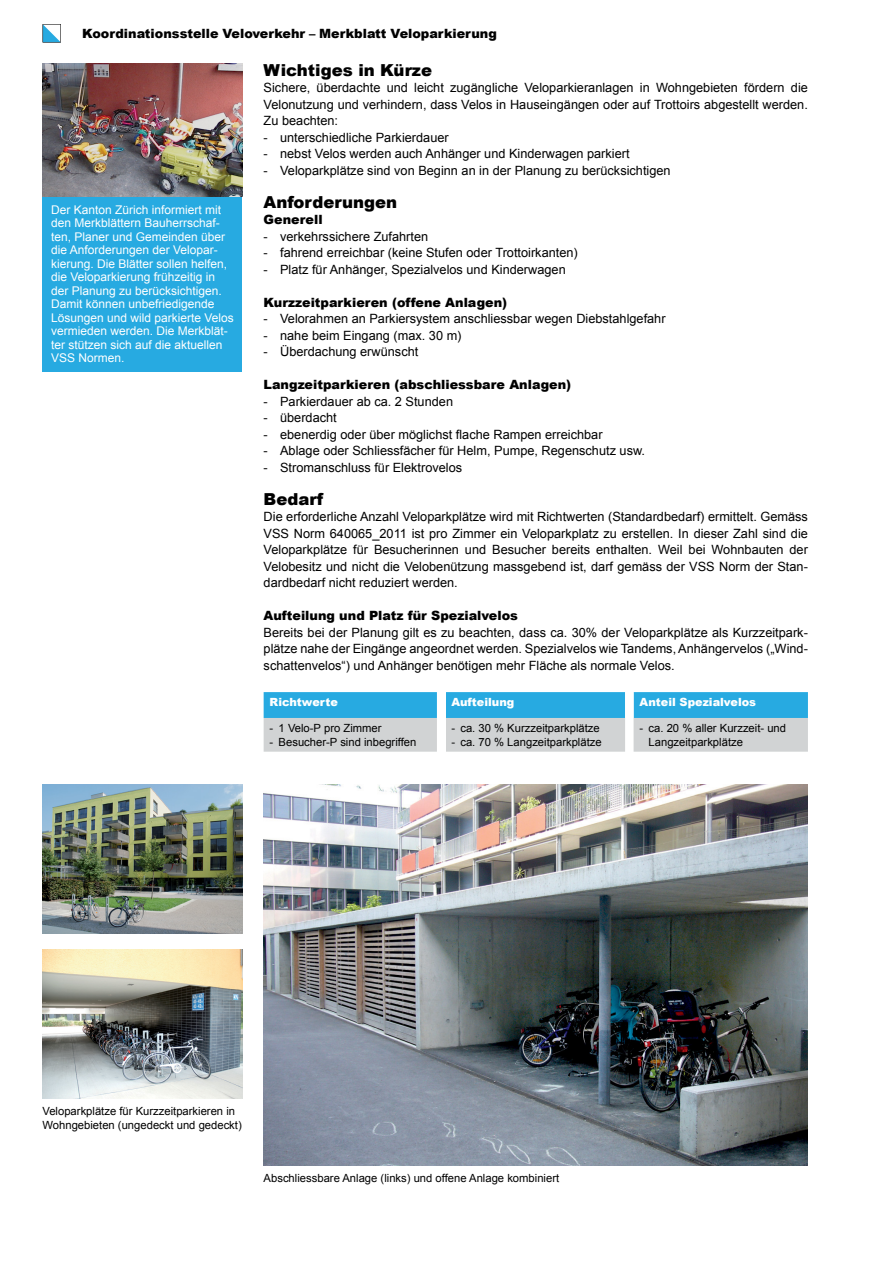
<style>
.page{position:relative;width:893px;height:1263px;background:#fff}
.page>*{position:absolute;margin:0;border:0;box-sizing:border-box;transform-origin:0 0}
.t1{font:900 16.5px "Arial";color:#000}
.t2{font:12.75px/16.5px "Arial";color:#000;text-align:justify}
.t3{font:900 12.75px "Arial";color:#000}
.t4{font:12px/13.5px "Arial";color:#fff}
.t5{font:11.25px/13.5px "Arial";color:#000}
.t6{font:900 11.25px "Arial";color:#fff}
</style>
<div class="page">
<svg style="left:264px;top:692px;width:544px;height:60px;background:#8ac2da"></svg>
<div style="left:437px;top:718px;width:8px;height:34px;background:#fff"></div>
<div style="left:43px;top:197px;width:199px;height:175px;background:#27aae1"></div>
<img style="left:43px;top:64px;width:199px;height:133px">
<img style="left:264px;top:784px;width:544px;height:381px">
<img style="left:43px;top:950px;width:199px;height:149px">
<img style="left:43px;top:784px;width:199px;height:149px">
<svg style="left:43px;top:24px;width:18px;height:19px"></svg>
<p class="t3" style="left:82px;top:24px;width:416px">Koordinationsstelle Veloverkehr – Merkblatt Veloparkierung</p>
<p class="t4" style="left:51px;top:203px;width:184px">Der Kanton Zürich informiert mit den Merkblättern Bauherrschaf&shy;ten, Planer und Gemeinden über die Anforderungen der Velopar&shy;kierung. Die Blätter sollen helfen, die Veloparkierung frühzeitig in der Planung zu berücksichtigen.<br>Damit können unbefriedigende<br>Lösungen und wild parkierte Velos vermieden werden. Die Merkblät&shy;ter stützen sich auf die aktuellen<br>VSS Normen.</p>
<p class="t1" style="left:264px;top:58px;width:170px">Wichtiges in Kürze</p>
<p class="t2" style="left:264px;top:79px;width:546px">Sichere, überdachte und leicht zugängliche Veloparkieranlagen in Wohngebieten fördern die Velonutzung und verhindern, dass Velos in Hauseingängen oder auf Trottoirs abgestellt werden.<br>Zu beachten:</p>
<p class="t2" style="left:264px;top:129px;width:187px">- unterschiedliche Parkierdauer</p>
<p class="t2" style="left:264px;top:145px;width:367px">- nebst Velos werden auch Anhänger und Kinderwagen parkiert</p>
<p class="t2" style="left:264px;top:162px;width:408px">- Veloparkplätze sind von Beginn an in der Planung zu berücksichtigen</p>
<p class="t1" style="left:264px;top:190px;width:135px">Anforderungen</p>
<p class="t3" style="left:264px;top:210px;width:60px">Generell</p>
<p class="t2" style="left:264px;top:228px;width:166px">- verkehrssichere Zufahrten</p>
<p class="t2" style="left:264px;top:244px;width:316px">- fahrend erreichbar (keine Stufen oder Trottoirkanten)</p>
<p class="t2" style="left:264px;top:261px;width:304px">- Platz für Anhänger, Spezialvelos und Kinderwagen</p>
<p class="t3" style="left:264px;top:293px;width:245px">Kurzzeitparkieren (offene Anlagen)</p>
<p class="t2" style="left:264px;top:310px;width:403px">- Velorahmen an Parkiersystem anschliessbar wegen Diebstahlgefahr</p>
<p class="t2" style="left:264px;top:327px;width:199px">- nahe beim Eingang (max. 30 m)</p>
<p class="t2" style="left:264px;top:343px;width:156px">- Überdachung erwünscht</p>
<p class="t3" style="left:264px;top:375px;width:309px">Langzeitparkieren (abschliessbare Anlagen)</p>
<p class="t2" style="left:264px;top:393px;width:191px">- Parkierdauer ab ca. 2 Stunden</p>
<p class="t2" style="left:264px;top:409px;width:75px">- überdacht</p>
<p class="t2" style="left:264px;top:426px;width:340px">- ebenerdig oder über möglichst flache Rampen erreichbar</p>
<p class="t2" style="left:264px;top:442px;width:383px">- Ablage oder Schliessfächer für Helm, Pumpe, Regenschutz usw.</p>
<p class="t2" style="left:264px;top:459px;width:200px">- Stromanschluss für Elektrovelos</p>
<p class="t1" style="left:264px;top:487px;width:61px">Bedarf</p>
<p class="t2" style="left:264px;top:508px;width:546px">Die erforderliche Anzahl Veloparkplätze wird mit Richtwerten (Standardbedarf) ermittelt. Gemäss VSS Norm 640065_2011 ist pro Zimmer ein Veloparkplatz zu erstellen. In dieser Zahl sind die Veloparkplätze für Besucherinnen und Besucher bereits enthalten. Weil bei Wohnbauten der Velobesitz und nicht die Velobenützung massgebend ist, darf gemäss der VSS Norm der Stan&shy;dardbedarf nicht reduziert werden.</p>
<p class="t3" style="left:264px;top:606px;width:256px">Aufteilung und Platz für Spezialvelos</p>
<p class="t2" style="left:264px;top:624px;width:546px">Bereits bei der Planung gilt es zu beachten, dass ca. 30% der Veloparkplätze als Kurzzeitpark&shy;plätze nahe der Eingänge angeordnet werden. Spezialvelos wie Tandems, Anhängervelos („Wind&shy;schattenvelos“) und Anhänger benötigen mehr Fläche als normale Velos.</p>
<p class="t6" style="left:270px;top:694px;width:70px">Richtwerte</p>
<p class="t6" style="left:451px;top:694px;width:65px">Aufteilung</p>
<p class="t6" style="left:640px;top:694px;width:118px">Anteil Spezialvelos</p>
<p class="t5" style="left:270px;top:722px;width:113px">- 1 Velo-P pro Zimmer</p>
<p class="t5" style="left:270px;top:735px;width:148px">- Besucher-P sind inbegriffen</p>
<p class="t5" style="left:451px;top:722px;width:150px">- ca. 30 % Kurzzeitparkplätze</p>
<p class="t5" style="left:451px;top:735px;width:152px">- ca. 70 % Langzeitparkplätze</p>
<p class="t5" style="left:649px;top:722px;width:139px;text-indent:-9px">- ca. 20 % aller Kurzzeit- und<br>Langzeitparkplätze</p>
<p class="t5" style="left:43px;top:1105px;width:201px">Veloparkplätze für Kurzzeitparkieren in<br>Wohngebieten (ungedeckt und gedeckt)</p>
<p class="t5" style="left:264px;top:1171px;width:297px">Abschliessbare Anlage (links) und offene Anlage kombiniert</p>
</div>
